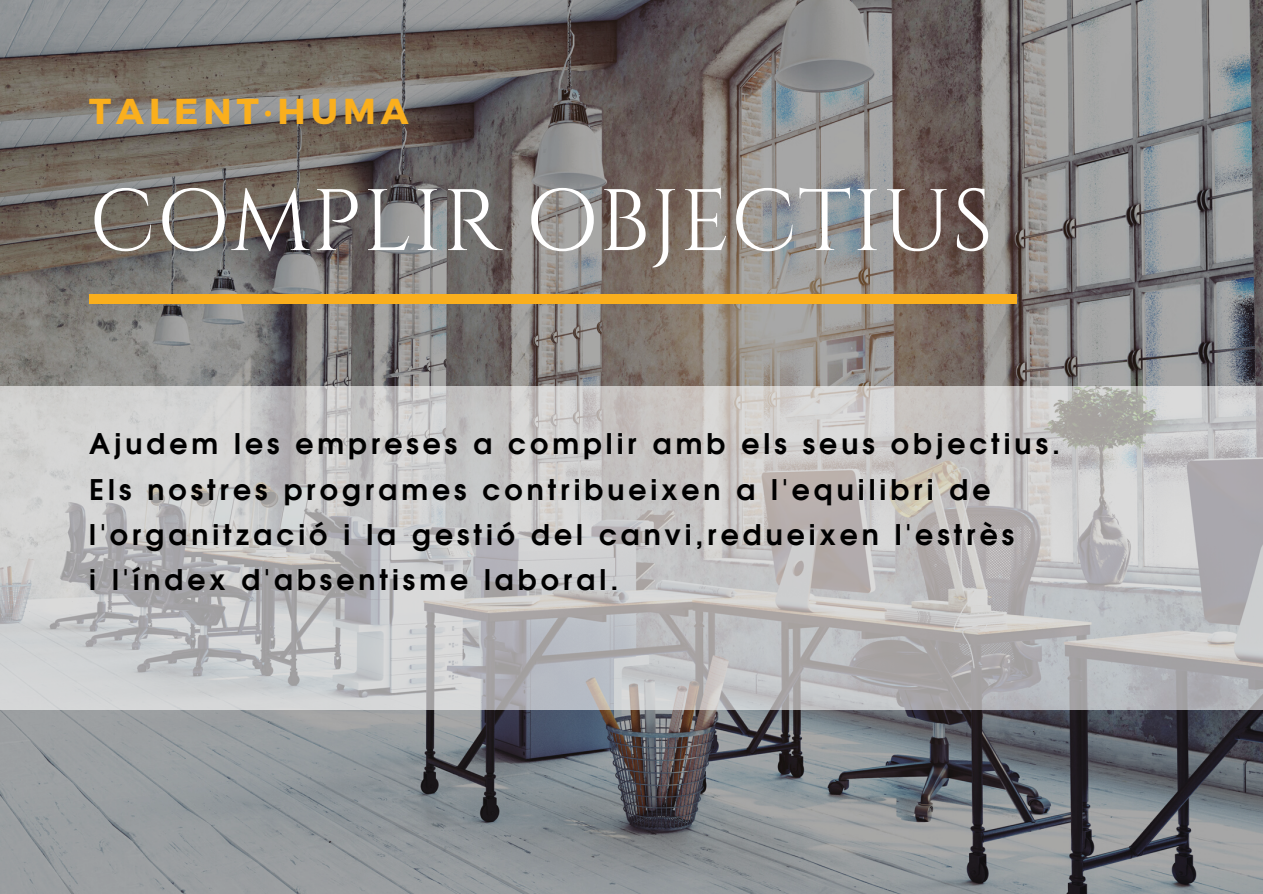
<style>
.page{position:relative;width:1263px;height:894px;background:#fff}
.page>*{position:absolute;margin:0;border:0;box-sizing:border-box;transform-origin:0 0}
.t1{font:87px "Cinzel";letter-spacing:.01em;color:#fff}
.t2{font:700 36px "Montserrat";letter-spacing:.14em;color:#faaf1d}
.t3{font:700 28.5px/45px "Evolventa";letter-spacing:.14em;color:#000}
</style>
<div class="page">
<img style="left:0;top:0;width:1263px;height:893px">
<svg style="left:0;top:386px;width:1262px;height:324px;background:#c2c1c2"></svg>
<div style="left:89px;top:294px;width:928px;height:9px;background:#faaf1d"></div>
<p class="t2" style="left:89px;top:88px;width:321px">TALENT·HUMA</p>
<p class="t1" style="left:89px;top:165px;width:905px">COMPLIR OBJECTIUS</p>
<p class="t3" style="left:89px;top:423px;width:972px">Ajudem les empreses a complir amb els seus objectius.</p>
<p class="t3" style="left:89px;top:468px;width:926px">Els nostres programes contribueixen a l'equilibri de l'organització i la gestió del canvi,redueixen l'estrès</p>
<p class="t3" style="left:89px;top:558px;width:531px">i l'índex d'absentisme laboral.</p>
</div>
